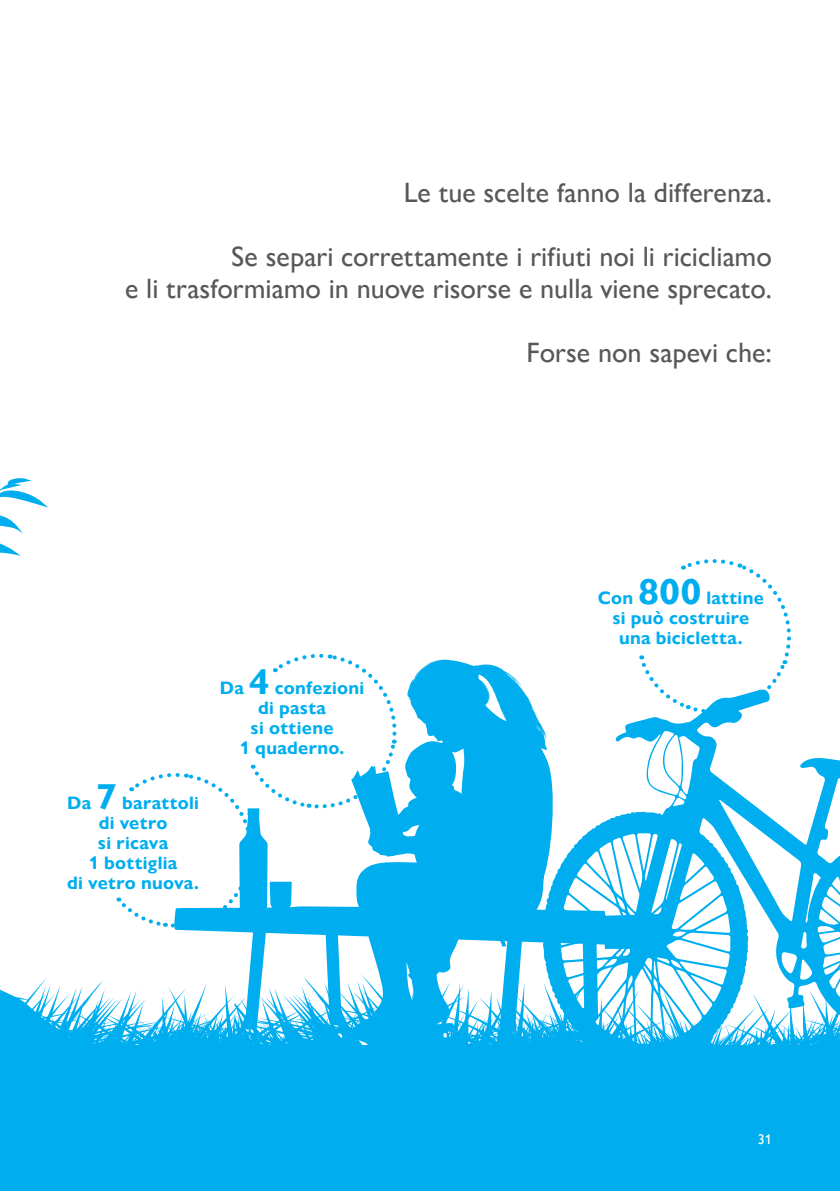
<style>
.page{position:relative;width:840px;height:1191px;background:#fff}
.page>*{position:absolute;margin:0;border:0;box-sizing:border-box;transform-origin:0 0}
.t1{font:500 28px/32px "Gill Sans Nova";color:#57585a;text-align:right}
.t2{font:700 18px/20px "Gill Sans Nova";letter-spacing:.015em;color:#00aeef;text-align:center}
.t3{font:500 14px "Gill Sans Nova";color:#fff}
.s1{font-size:36px}
</style>
<div class="page">
<div style="left:0;top:1055px;width:839px;height:136px;background:#00aeef"></div>
<svg style="left:0;top:478px;width:48px;height:78px"></svg>
<svg style="left:639px;top:559px;width:152px;height:129px"></svg>
<svg style="left:0;top:653px;width:541px;height:402px"></svg>
<svg style="left:541px;top:688px;width:298px;height:367px"></svg>
<svg style="left:172px;top:905px;width:434px;height:128px;fill:#00aeef"></svg>
<div style="left:604px;top:914px;width:58px;height:35px;background:#00aeef"></div>
<p class="t1" style="left:403px;top:176px;width:369px">Le tue scelte fanno la differenza.</p>
<p class="t1" style="left:125px;top:240px;width:648px">Se separi correttamente i rifiuti noi li ricicliamo<br>e li trasformiamo in nuove risorse e nulla viene sprecato.</p>
<p class="t1" style="left:526px;top:336px;width:247px">Forse non sapevi che:</p>
<p class="t2" style="left:67px;top:793px;width:133px">Da <span class="s1">7</span> barattoli di vetro<br>si ricava<br>1 bottiglia<br>di vetro nuova.</p>
<p class="t2" style="left:219px;top:677px;width:146px">Da <span class="s1">4</span> confezioni di pasta<br>si ottiene<br>1 quaderno.</p>
<p class="t2" style="left:597px;top:588px;width:167px">Con <span class="s1">800</span> lattine si può costruire una bicicletta.</p>
<p class="t3" style="left:757px;top:1131px;width:15px">31</p>
</div>
